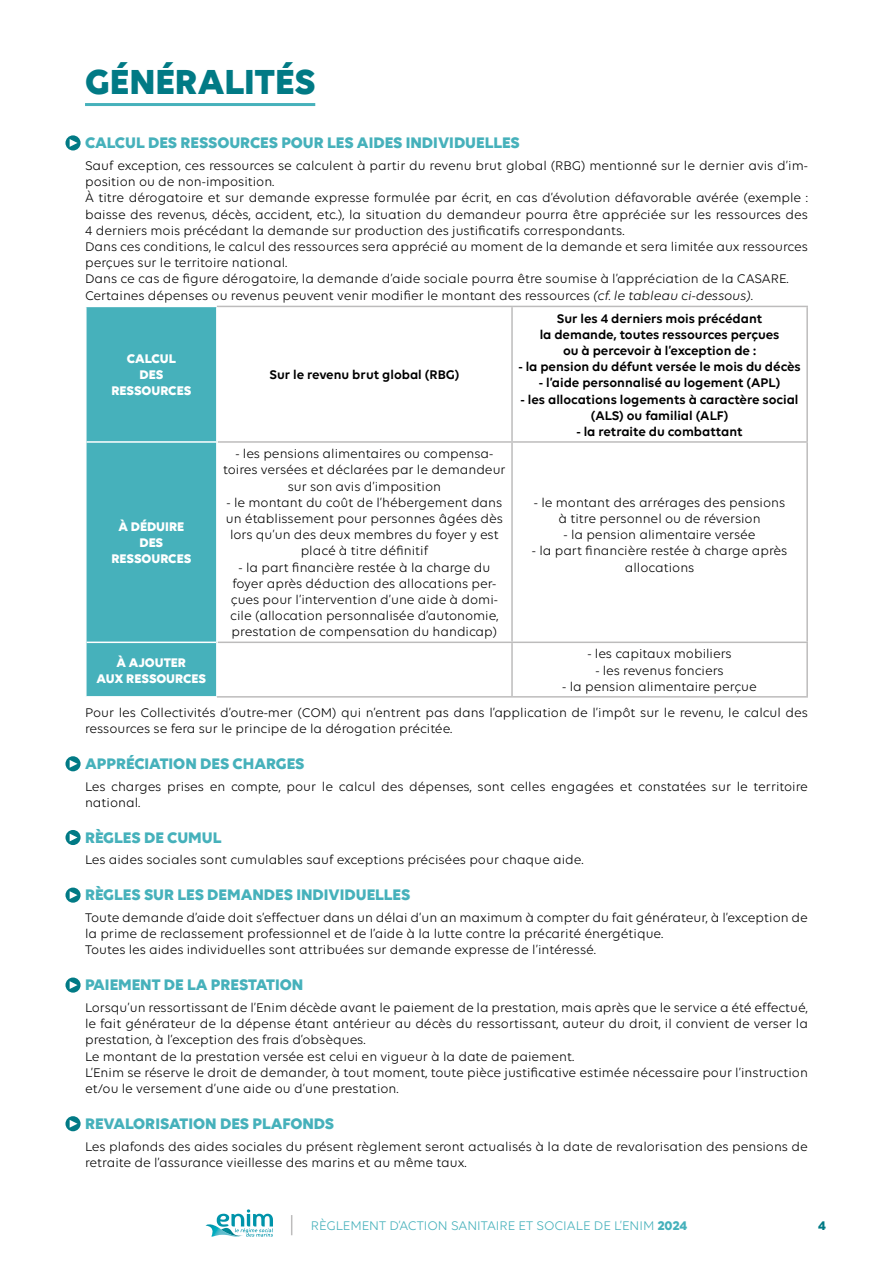
<style>
.page{position:relative;width:893px;height:1263px;background:#fff}
.page>*{position:absolute;margin:0;border:0;box-sizing:border-box;transform-origin:0 0}
.t1{font:700 37.5px "Volte";color:#017a85}
.t2{font:700 16.5px "Volte";color:#46b1bb}
.t3{font:13.5px/16.2px "Volte";color:#000}
.t4{font:600 13.5px/16.2px "Volte";color:#000;text-align:center}
.t5{font:700 13.5px/16.2px "Volte";color:#fff;text-align:center}
.t6{font:13.5px "Volte";color:#46b1bb}
.t7{font:700 13.5px "Volte";color:#017a85}
.s1{font-style:italic}
.s2{font-weight:700}
</style>
<div class="page">
<svg style="left:205px;top:1209px;width:68px;height:28px"></svg>
<svg style="left:291px;top:1215px;width:1px;height:20px"></svg>
<hr style="left:85px;top:103px;width:230px;height:3px;background:#46b1bb">
<div style="left:87px;top:307px;width:129px;height:389px;background:#46b1bb"></div>
<hr style="left:217px;top:306px;width:295px;height:1px;background:#bdbcbc">
<hr style="left:512px;top:306px;width:296px;height:1px;background:#bdbcbc">
<hr style="left:511px;top:307px;width:2px;height:134px;background:#bdbcbc">
<hr style="left:806px;top:307px;width:2px;height:134px;background:#bdbcbc">
<hr style="left:218px;top:441px;width:294px;height:2px;background:#bdbcbc">
<hr style="left:512px;top:441px;width:296px;height:2px;background:#bdbcbc">
<hr style="left:511px;top:443px;width:2px;height:198px;background:#bdbcbc">
<hr style="left:806px;top:443px;width:2px;height:198px;background:#bdbcbc">
<hr style="left:218px;top:641px;width:294px;height:2px;background:#bdbcbc">
<hr style="left:512px;top:641px;width:296px;height:2px;background:#bdbcbc">
<hr style="left:511px;top:643px;width:2px;height:53px;background:#bdbcbc">
<hr style="left:806px;top:643px;width:2px;height:53px;background:#bdbcbc">
<hr style="left:217px;top:696px;width:295px;height:2px;background:#bdbcbc">
<hr style="left:512px;top:696px;width:296px;height:2px;background:#bdbcbc">
<hr style="left:87px;top:441px;width:129px;height:2px;background:#fff">
<hr style="left:87px;top:641px;width:129px;height:2px;background:#fff">
<svg style="left:65px;top:135px;width:16px;height:15px"></svg>
<svg style="left:70px;top:139px;width:7px;height:8px"></svg>
<svg style="left:65px;top:756px;width:16px;height:15px"></svg>
<svg style="left:70px;top:760px;width:7px;height:8px"></svg>
<svg style="left:65px;top:887px;width:16px;height:16px"></svg>
<svg style="left:70px;top:891px;width:7px;height:8px"></svg>
<svg style="left:65px;top:830px;width:16px;height:15px"></svg>
<svg style="left:70px;top:833px;width:7px;height:8px"></svg>
<svg style="left:65px;top:977px;width:16px;height:16px"></svg>
<svg style="left:70px;top:981px;width:7px;height:8px"></svg>
<svg style="left:65px;top:1116px;width:16px;height:15px"></svg>
<svg style="left:70px;top:1120px;width:7px;height:8px"></svg>
<h1 class="t1" style="left:85px;top:59px;width:232px">GÉNÉRALITÉS</h1>
<p class="t2" style="left:85px;top:133px;width:436px">CALCUL DES RESSOURCES POUR LES AIDES INDIVIDUELLES</p>
<p class="t3" style="left:85px;top:157px;width:724px">Sauf exception, ces ressources se calculent à partir du revenu brut global (RBG) mentionné sur le dernier avis d’im&shy;position ou de non-imposition.<br>À titre dérogatoire et sur demande expresse formulée par écrit, en cas d’évolution défavorable avérée (exemple : baisse des revenus, décès, accident, etc.), la situation du demandeur pourra être appréciée sur les ressources des 4 derniers mois précédant la demande sur production des justificatifs correspondants.<br>Dans ces conditions, le calcul des ressources sera apprécié au moment de la demande et sera limitée aux ressources perçues sur le territoire national.<br>Dans ce cas de figure dérogatoire, la demande d’aide sociale pourra être soumise à l’appréciation de la CASARE.<br>Certaines dépenses ou revenus peuvent venir modifier le montant des ressources <span class="s1">(cf. le tableau ci-dessous)</span>.</p>
<p class="t5" style="left:111px;top:350px;width:81px">CALCUL<br>DES<br>RESSOURCES</p>
<p class="t5" style="left:111px;top:518px;width:81px">À DÉDUIRE<br>DES<br>RESSOURCES</p>
<p class="t4" style="left:269px;top:366px;width:191px">Sur le revenu brut global (RBG)</p>
<p class="t3" style="left:223px;top:445px;width:284px;text-align:center">- les pensions alimentaires ou compensa&shy;toires versées et déclarées par le demandeur sur son avis d’imposition</p>
<p class="t3" style="left:226px;top:494px;width:279px;text-align:center">- le montant du coût de l’hébergement dans un établissement pour personnes âgées dès lors qu’un des deux membres du foyer y est placé à titre définitif</p>
<p class="t3" style="left:230px;top:559px;width:270px;text-align:center">- la part financière restée à la charge du foyer après déduction des allocations per&shy;çues pour l’intervention d’une aide à domi&shy;cile (allocation personnalisée d’autonomie, prestation de compensation du handicap)</p>
<p class="t4" style="left:540px;top:310px;width:241px">Sur les 4 derniers mois précédant<br>la demande, toutes ressources perçues ou à percevoir à l’exception de :</p>
<p class="t4" style="left:518px;top:358px;width:284px">- la pension du défunt versée le mois du décès</p>
<p class="t4" style="left:539px;top:374px;width:243px">- l’aide personnalisé au logement (APL)</p>
<p class="t4" style="left:521px;top:391px;width:279px">- les allocations logements à caractère social (ALS) ou familial (ALF)</p>
<p class="t4" style="left:576px;top:423px;width:168px">- la retraite du combattant</p>
<p class="t3" style="left:534px;top:494px;width:253px;text-align:center">- le montant des arrérages des pensions à titre personnel ou de réversion</p>
<p class="t3" style="left:564px;top:526px;width:194px">- la pension alimentaire versée</p>
<p class="t3" style="left:532px;top:543px;width:257px;text-align:center">- la part financière restée à charge après allocations</p>
<p class="t3" style="left:587px;top:646px;width:146px">- les capitaux mobiliers</p>
<p class="t3" style="left:595px;top:662px;width:130px">- les revenus fonciers</p>
<p class="t3" style="left:85px;top:673px;width:724px;line-height:26px;text-indent:477px">- la pension alimentaire perçue<br>Pour les Collectivités d’outre-mer (COM) qui n’entrent pas dans l’application de l’impôt sur le revenu, le calcul des</p>
<p class="t3" style="left:85px;top:720px;width:369px">ressources se fera sur le principe de la dérogation précitée.</p>
<p class="t2" style="left:85px;top:754px;width:221px">APPRÉCIATION DES CHARGES</p>
<p class="t3" style="left:85px;top:778px;width:724px">Les charges prises en compte, pour le calcul des dépenses, sont celles engagées et constatées sur le territoire national.</p>
<p class="t2" style="left:85px;top:827px;width:138px">RÈGLES DE CUMUL</p>
<p class="t3" style="left:85px;top:852px;width:500px">Les aides sociales sont cumulables sauf exceptions précisées pour chaque aide.</p>
<p class="t2" style="left:85px;top:885px;width:327px">RÈGLES SUR LES DEMANDES INDIVIDUELLES</p>
<p class="t3" style="left:85px;top:909px;width:724px">Toute demande d’aide doit s’effectuer dans un délai d’un an maximum à compter du fait générateur, à l’exception de la prime de reclassement professionnel et de l’aide à la lutte contre la précarité énergétique.<br>Toutes les aides individuelles sont attribuées sur demande expresse de l’intéressé.</p>
<p class="t2" style="left:85px;top:975px;width:220px">PAIEMENT DE LA PRESTATION</p>
<p class="t3" style="left:85px;top:999px;width:724px">Lorsqu’un ressortissant de l’Enim décède avant le paiement de la prestation, mais après que le service a été effectué, le fait générateur de la dépense étant antérieur au décès du ressortissant, auteur du droit, il convient de verser la prestation, à l’exception des frais d’obsèques.<br>Le montant de la prestation versée est celui en vigueur à la date de paiement.<br>L’Enim se réserve le droit de demander, à tout moment, toute pièce justificative estimée nécessaire pour l’instruction et/ou le versement d’une aide ou d’une prestation.</p>
<p class="t2" style="left:85px;top:1114px;width:251px">REVALORISATION DES PLAFONDS</p>
<p class="t3" style="left:85px;top:1138px;width:724px">Les plafonds des aides sociales du présent règlement seront actualisés à la date de revalorisation des pensions de retraite de l’assurance vieillesse des marins et au même taux.</p>
<p class="t5" style="left:97px;top:654px;width:111px">À AJOUTER<br>AUX RESSOURCES</p>
<p class="t6" style="left:311px;top:1218px;width:378px">RÈGLEMENT D’ACTION SANITAIRE ET SOCIALE DE L’ENIM <span class="s2">2024</span></p>
<p class="t7" style="left:818px;top:1218px;width:9px">4</p>
</div>
